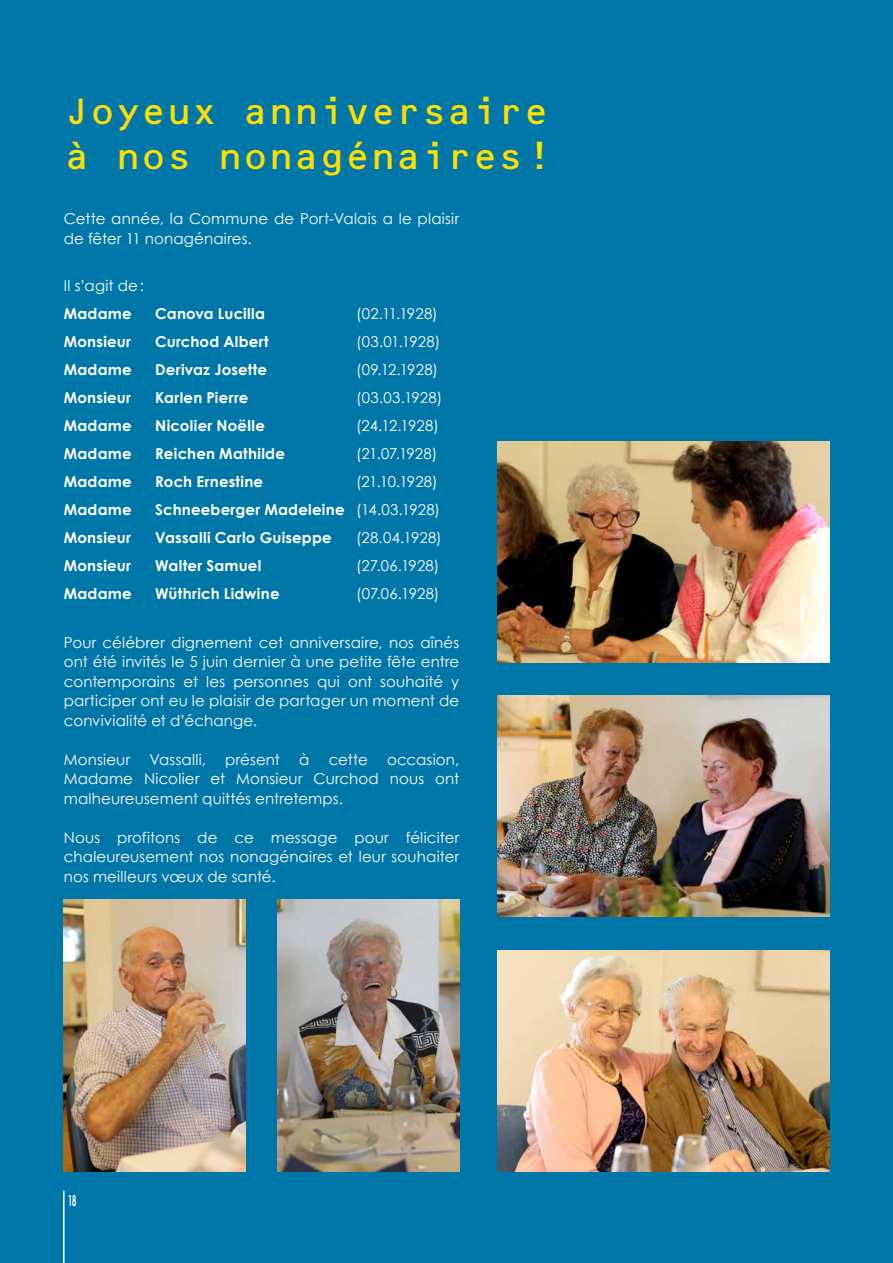
<style>
.page{position:relative;width:893px;height:1263px;background:#0077a9}
.page>*{position:absolute;margin:0;border:0;box-sizing:border-box;transform-origin:0 0}
.t1{font:37.5px/45px "OCRB A";letter-spacing:-.04em;color:#ffdf00}
.t2{font:15px/19.5px "Century Gothic";letter-spacing:.01em;color:#fff;text-align:justify}
.t3{font:700 15px "Century Gothic";letter-spacing:.015em;color:#fff}
.t4{font:700 15px "Century Gothic";letter-spacing:.015em;color:#fff;scale:.5 1}
.s1{font-weight:400}
</style>
<div class="page">
<hr style="left:63px;top:1191px;width:2px;height:72px;background:#fff">
<img style="left:64px;top:900px;width:181px;height:272px">
<img style="left:278px;top:900px;width:181px;height:272px">
<img style="left:497px;top:441px;width:332px;height:221px">
<img style="left:497px;top:695px;width:332px;height:221px">
<img style="left:497px;top:951px;width:332px;height:221px">
<h1 class="t1" style="left:64px;top:88px;width:491px">Joyeux anniversaire à nos nonagénaires!</h1>
<p class="t2" style="left:64px;top:209px;width:397px">Cette année, la Commune de Port-Valais a le plaisir de fêter 11 nonagénaires.</p>
<p class="t2" style="left:64px;top:276px;width:82px">Il s’agit de:</p>
<p class="t3" style="left:64px;top:304px;width:69px">Madame</p>
<p class="t3" style="left:155px;top:304px;width:111px">Canova Lucilla</p>
<p class="t2" style="left:356px;top:304px;width:83px">(02.11.1928)</p>
<p class="t3" style="left:64px;top:332px;width:69px">Monsieur</p>
<p class="t3" style="left:155px;top:332px;width:115px">Curchod Albert</p>
<p class="t2" style="left:356px;top:332px;width:85px">(03.01.1928)</p>
<p class="t3" style="left:64px;top:360px;width:69px">Madame</p>
<p class="t3" style="left:155px;top:360px;width:113px">Derivaz Josette</p>
<p class="t2" style="left:356px;top:360px;width:83px">(09.12.1928)</p>
<p class="t3" style="left:64px;top:388px;width:69px">Monsieur</p>
<p class="t3" style="left:155px;top:388px;width:95px">Karlen Pierre</p>
<p class="t2" style="left:356px;top:388px;width:87px">(03.03.1928)</p>
<p class="t3" style="left:64px;top:416px;width:69px">Madame</p>
<p class="t3" style="left:155px;top:416px;width:111px">Nicolier Noëlle</p>
<p class="t2" style="left:356px;top:416px;width:84px">(24.12.1928)</p>
<p class="t3" style="left:64px;top:444px;width:69px">Madame</p>
<p class="t3" style="left:155px;top:444px;width:131px">Reichen Mathilde</p>
<p class="t2" style="left:356px;top:444px;width:82px">(21.07.1928)</p>
<p class="t3" style="left:64px;top:472px;width:69px">Madame</p>
<p class="t3" style="left:155px;top:472px;width:109px">Roch Ernestine</p>
<p class="t2" style="left:356px;top:472px;width:83px">(21.10.1928)</p>
<p class="t3" style="left:64px;top:500px;width:69px">Madame</p>
<p class="t3" style="left:155px;top:500px;width:286px">Schneeberger Madeleine <span class="s1">(14.03.1928)</span></p>
<p class="t3" style="left:64px;top:528px;width:69px">Monsieur</p>
<p class="t3" style="left:155px;top:528px;width:178px">Vassalli Carlo Guiseppe</p>
<p class="t2" style="left:356px;top:528px;width:87px">(28.04.1928)</p>
<p class="t3" style="left:64px;top:556px;width:69px">Monsieur</p>
<p class="t3" style="left:155px;top:556px;width:108px">Walter Samuel</p>
<p class="t2" style="left:356px;top:556px;width:85px">(27.06.1928)</p>
<p class="t3" style="left:64px;top:584px;width:69px">Madame</p>
<p class="t3" style="left:155px;top:584px;width:126px">Wüthrich Lidwine</p>
<p class="t2" style="left:356px;top:584px;width:85px">(07.06.1928)</p>
<p class="t2" style="left:64px;top:632px;width:397px">Pour célébrer dignement cet anniversaire, nos aînés ont été invités le 5 juin dernier à une petite fête entre contemporains et les personnes qui ont souhaité y participer ont eu le plaisir de partager un moment de convivialité et d’échange.</p>
<p class="t2" style="left:64px;top:749px;width:68px">Monsieur</p>
<p class="t2" style="left:149px;top:749px;width:58px">Vassalli,</p>
<p class="t2" style="left:225px;top:749px;width:56px">présent</p>
<p class="t2" style="left:299px;top:749px;width:12px">à</p>
<p class="t2" style="left:329px;top:749px;width:41px">cette</p>
<p class="t2" style="left:64px;top:749px;width:397px;text-indent:323px">occasion, Madame Nicolier et Monsieur Curchod nous ont malheureusement quittés entretemps.</p>
<p class="t2" style="left:64px;top:827px;width:397px">Nous profitons de ce message pour féliciter chaleureusement nos nonagénaires et leur souhaiter nos meilleurs vœux de santé.</p>
<p class="t4" style="left:68px;top:1191px;width:18px">18</p>
</div>
